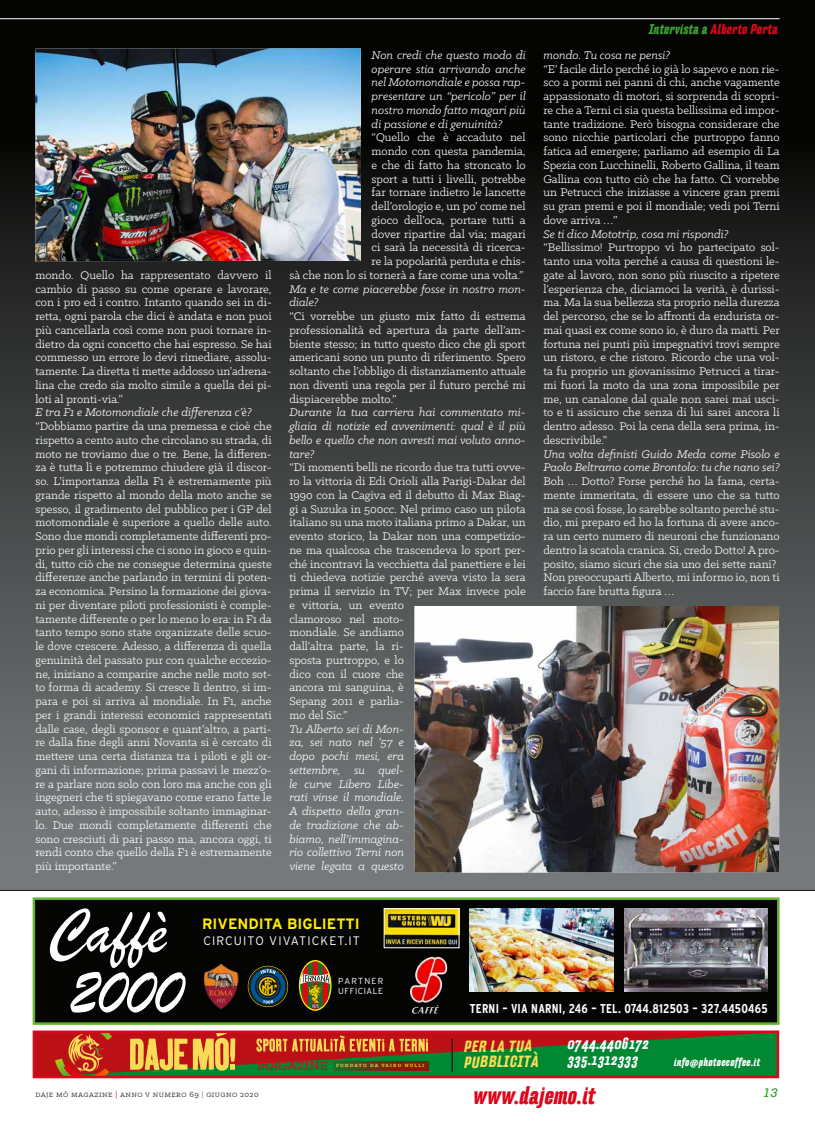
<style>
.page{position:relative;width:815px;height:1134px;background:#fff}
.page>*{position:absolute;margin:0;border:0;box-sizing:border-box;transform-origin:0 0}
.t1{font:66.12px/61.1px "Brush Script";color:#fff;text-align:center}
.t2{font:italic 700 23.75px "Hydra";color:#dc071a}
.t3{font:italic 700 15.88px "Hydra";letter-spacing:.02em;color:#fff}
.t4{font:italic 700 15.88px/15.8px "Hydra";letter-spacing:.02em;color:#f8dc55}
.t5{font:700 15px "Interstate";color:#ffed00}
.t6{font:500 14px "Klinic Slab";letter-spacing:-.01em;color:#dc071a}
.t7{font:italic 700 13.75px "Hydra";color:#dc071a}
.t8{font:700 condensed 12.75px "Interstate";letter-spacing:.02em;color:#fff}
.t9{font:12.5px/13.8px "Klinic Slab";color:#fff;text-align:justify}
.t10{font:italic 12.5px/13.8px "Klinic Slab";color:#fff;text-align:justify}
.t11{font:italic 700 12.5px "Hydra Text";color:#3da434}
.t12{font:300 12.25px "Interstate";letter-spacing:.095em;color:#fff}
.t13{font:italic 700 11.12px "Hydra";letter-spacing:.02em;color:#fff}
.t14{font:8.75px "Klinic Slab";letter-spacing:.05em;color:#1a1a18}
.t15{font:300 8.75px/9.9px "Interstate";letter-spacing:.06em;color:#fff}
.t16{font:700 5.12px "Klinic Slab";letter-spacing:.225em;color:#f9d900}
.s1{color:#3da434}
.s2{color:#f8dc55}
.s3{color:#dc071a}
</style>
<div class="page">
<div style="left:35px;top:899px;width:743px;height:124px;background:#040503"></div>
<img style="left:624px;top:909px;width:144px;height:82px">
<img style="left:470px;top:909px;width:143px;height:82px">
<img style="left:386px;top:910px;width:71px;height:36px">
<div style="left:384px;top:908px;width:75px;height:40px;border:1px solid #fff"></div>
<img style="left:203px;top:963px;width:36px;height:46px">
<svg style="left:299px;top:960px;width:33px;height:51px"></svg>
<svg style="left:300px;top:961px;width:30px;height:48px"></svg>
<svg style="left:248px;top:966px;width:40px;height:41px"></svg>
<svg style="left:248px;top:966px;width:40px;height:40px"></svg>
<div style="left:251px;top:969px;width:34px;height:35px;background:#005594;border-radius:50%"></div>
<svg style="left:255px;top:973px;width:26px;height:27px"></svg>
<svg style="left:257px;top:975px;width:22px;height:23px"></svg>
<div style="left:258px;top:976px;width:20px;height:21px;background:#1a1917;border-radius:50%"></div>
<svg style="left:259px;top:969px;width:19px;height:34px"></svg>
<img style="left:410px;top:956px;width:38px;height:58px">
<div style="left:33px;top:897px;width:747px;height:128px;border:2px solid #64b32c"></div>
<svg style="left:36px;top:1033px;width:740px;height:42px;background:#6c622b"></svg>
<svg style="left:333px;top:1061px;width:96px;height:9px"></svg>
<hr style="left:452px;top:1039px;width:1px;height:33px;background:#040503">
<div style="left:33px;top:1030px;width:746px;height:48px;border:2px solid #dc071a"></div>
<hr style="left:0;top:888px;width:815px;height:3px;background:#1a1a18">
<div style="left:0;top:0;width:815px;height:889px;background:linear-gradient(to bottom,#000,#7d8283)"></div>
<img style="left:35px;top:48px;width:326px;height:213px">
<img style="left:415px;top:606px;width:364px;height:267px">
<hr style="left:0;top:18px;width:780px;height:1px;background:#fff">
<p class="t9" style="left:35px;top:268px;width:238px">mondo. Quello ha rappresentato davvero il cambio di passo su come operare e lavorare, con i pro ed i contro. Intanto quando sei in di&shy;retta, ogni parola che dici è andata e non puoi più cancellarla così come non puoi tornare in&shy;dietro da ogni concetto che hai espresso. Se hai commesso un errore lo devi rimediare, assolu&shy;tamente. La diretta ti mette addosso un’adrena&shy;lina che credo sia molto simile a quella dei pi&shy;loti al pronti-via.”</p>
<p class="t10" style="left:35px;top:405px;width:218px">E tra F1 e Motomondiale che differenza c’è?</p>
<p class="t9" style="left:35px;top:419px;width:238px">“Dobbiamo partire da una premessa e cioè che rispetto a cento auto che circolano su strada, di moto ne troviamo due o tre. Bene, la differen&shy;za è tutta lì e potremmo chiudere già il discor&shy;so. L’importanza della F1 è estremamente più grande rispetto al mondo della moto anche se spesso, il gradimento del pubblico per i GP del motomondiale è superiore a quello delle auto.<br>Sono due mondi completamente differenti pro&shy;prio per gli interessi che ci sono in gioco e quin&shy;di, tutto ciò che ne consegue determina queste differenze anche parlando in termini di poten&shy;za economica. Persino la formazione dei giova&shy;ni per diventare piloti professionisti è comple&shy;tamente differente o per lo meno lo era: in F1 da tanto tempo sono state organizzate delle scuo&shy;le dove crescere. Adesso, a differenza di quella genuinità del passato pur con qualche eccezio&shy;ne, iniziano a comparire anche nelle moto sot&shy;to forma di academy. Si cresce lì dentro, si im&shy;para e poi si arriva al mondiale. In F1, anche per i grandi interessi economici rappresentati dalle case, degli sponsor e quant’altro, a parti&shy;re dalla fine degli anni Novanta si è cercato di mettere una certa distanza tra i piloti e gli or&shy;gani di informazione; prima passavi le mezz’o&shy;re a parlare non solo con loro ma anche con gli ingegneri che ti spiegavano come erano fatte le auto, adesso è impossibile soltanto immaginar&shy;lo. Due mondi completamente differenti che sono cresciuti di pari passo ma, ancora oggi, ti rendi conto che quello della F1 è estremamente più importante.”</p>
<p class="t10" style="left:372px;top:48px;width:156px">Non credi che questo modo di operare stia arrivando anche nel Motomondiale e possa rap&shy;presentare un “pericolo” per il nostro mondo fatto magari più di passione e di genuinità?</p>
<p class="t9" style="left:289px;top:130px;width:238px;text-align:right">“Quello che è accaduto nel<br>mondo con questa pandemia,<br>e che di fatto ha stroncato lo<br>sport a tutti i livelli, potrebbe<br>far tornare indietro le lancette<br>dell’orologio e, un po’ come nel<br>gioco dell’oca, portare tutti a<br>dover ripartire dal via; magari<br>ci sarà la necessità di ricerca-<br>re la popolarità perduta e chis-<br>sà che non lo si tornerà a fare come una volta.”</p>
<p class="t10" style="left:289px;top:281px;width:238px">Ma e te come piacerebbe fosse in nostro mon&shy;diale?</p>
<p class="t9" style="left:289px;top:309px;width:238px">“Ci vorrebbe un giusto mix fatto di estrema professionalità ed apertura da parte dell’am&shy;biente stesso; in tutto questo dico che gli sport americani sono un punto di riferimento. Spero soltanto che l’obbligo di distanziamento attuale non diventi una regola per il futuro perché mi dispiacerebbe molto.”</p>
<p class="t10" style="left:289px;top:405px;width:238px">Durante la tua carriera hai commentato mi&shy;gliaia di notizie ed avvenimenti: qual è il più bello e quello che non avresti mai voluto anno&shy;tare?</p>
<p class="t9" style="left:289px;top:460px;width:238px;text-align:left">“Di momenti belli ne ricordo due tra tutti ovve&shy;ro la vittoria di Edi Orioli alla Parigi-Dakar del 1990 con la Cagiva ed il debutto di Max Biag&shy;gi a Suzuka in 500cc. Nel primo caso un pilota italiano su una moto italiana primo a Dakar, un evento storico, la Dakar non una competizio&shy;ne ma qualcosa che trascendeva lo sport per&shy;ché incontravi la vecchietta dal panettiere e lei ti chiedeva notizie perché aveva visto la sera prima il servizio in TV; per Max invece pole e vittoria, un evento<br>clamoroso nel moto-<br>mondiale. Se andiamo<br>dall’altra parte, la ri-<br>sposta purtroppo, e lo<br>dico con il cuore che<br>ancora mi sanguina, è<br>Sepang 2011 e parlia-<br>mo del Sic.”</p>
<p class="t10" style="left:289px;top:721px;width:116px">Tu Alberto sei di Mon&shy;za, sei nato nel ’57 e dopo pochi mesi, era settembre, su quel&shy;le curve Libero Libe&shy;rati vinse il mondiale.<br>A dispetto della gran&shy;de tradizione che ab&shy;biamo, nell’immagina&shy;rio collettivo Terni non viene legata a questo</p>
<p class="t7" style="left:649px;top:21px;width:131px"><span class="s1">Intervista a</span> Alberto Porta</p>
<p class="t10" style="left:543px;top:48px;width:128px">mondo. Tu cosa ne pensi?</p>
<p class="t9" style="left:543px;top:61px;width:238px">“E’ facile dirlo perché io già lo sapevo e non rie&shy;sco a pormi nei panni di chi, anche vagamente appassionato di motori, si sorprenda di scopri&shy;re che a Terni ci sia questa bellissima ed impor&shy;tante tradizione. Però bisogna considerare che sono nicchie particolari che purtroppo fanno fatica ad emergere; parliamo ad esempio di La Spezia con Lucchinelli, Roberto Gallina, il team Gallina con tutto ciò che ha fatto. Ci vorrebbe un Petrucci che iniziasse a vincere gran premi su gran premi e poi il mondiale; vedi poi Terni dove arriva …”</p>
<p class="t10" style="left:543px;top:226px;width:187px">Se ti dico Mototrip, cosa mi rispondi?</p>
<p class="t9" style="left:543px;top:240px;width:238px">“Bellissimo! Purtroppo vi ho partecipato sol&shy;tanto una volta perché a causa di questioni le&shy;gate al lavoro, non sono più riuscito a ripetere l’esperienza che, diciamoci la verità, è durissi&shy;ma. Ma la sua bellezza sta proprio nella durezza del percorso, che se lo affronti da endurista or&shy;mai quasi ex come sono io, è duro da matti. Per fortuna nei punti più impegnativi trovi sempre un ristoro, e che ristoro. Ricordo che una vol&shy;ta fu proprio un giovanissimo Petrucci a tirar&shy;mi fuori la moto da una zona impossibile per me, un canalone dal quale non sarei mai usci&shy;to e ti assicuro che senza di lui sarei ancora li dentro adesso. Poi la cena della sera prima, in&shy;descrivibile.”</p>
<p class="t10" style="left:543px;top:446px;width:238px">Una volta definisti Guido Meda come Pisolo e<br>Paolo Beltramo come Brontolo: tu che nano sei?</p>
<p class="t9" style="left:543px;top:474px;width:238px;text-align:left">Boh … Dotto? Forse perché ho la fama, certa&shy;mente immeritata, di essere uno che sa tutto ma se così fosse, lo sarebbe soltanto perché stu&shy;dio, mi preparo ed ho la fortuna di avere anco&shy;ra un certo numero di neuroni che funzionano dentro la scatola cranica. Si, credo Dotto! A pro&shy;posito, siamo sicuri che sia uno dei sette nani?<br>Non preoccuparti Alberto, mi informo io, non ti faccio fare brutta figura …</p>
<h1 class="t1" style="left:47px;top:900px;width:137px">Caffè<br>2000</h1>
<p class="t5" style="left:202px;top:915px;width:159px">RIVENDITA BIGLIETTI</p>
<p class="t12" style="left:203px;top:934px;width:158px">CIRCUITO VIVATICKET.IT</p>
<p class="t15" style="left:338px;top:976px;width:47px">PARTNER<br>UFFICIALE</p>
<p class="t8" style="left:470px;top:1002px;width:299px">TERNI – VIA NARNI, 246 – TEL. 0744.812503 – 327.4450465</p>
<p class="t3" style="left:567px;top:1033px;width:83px">0744.4406172</p>
<p class="t4" style="left:464px;top:1038px;width:77px">PER LA TUA<br>PUBBLICITÀ</p>
<p class="t6" style="left:257px;top:1056px;width:72px">MAGAZINE</p>
<p class="t16" style="left:336px;top:1062px;width:90px"><span class="s2">FONDATO DA</span> VAIRO NULLI</p>
<p class="t3" style="left:567px;top:1049px;width:72px">335.1312333</p>
<p class="t13" style="left:674px;top:1055px;width:88px">info@photoecoffee.it</p>
<p class="t14" style="left:35px;top:1089px;width:225px">daje mó magazine <span class="s3">|</span> anno v numero 69 <span class="s1">|</span> giugno 2020</p>
<h2 class="t2" style="left:473px;top:1080px;width:124px">www.dajemo.it</h2>
<p class="t11" style="left:764px;top:1084px;width:16px">13</p>
</div>
